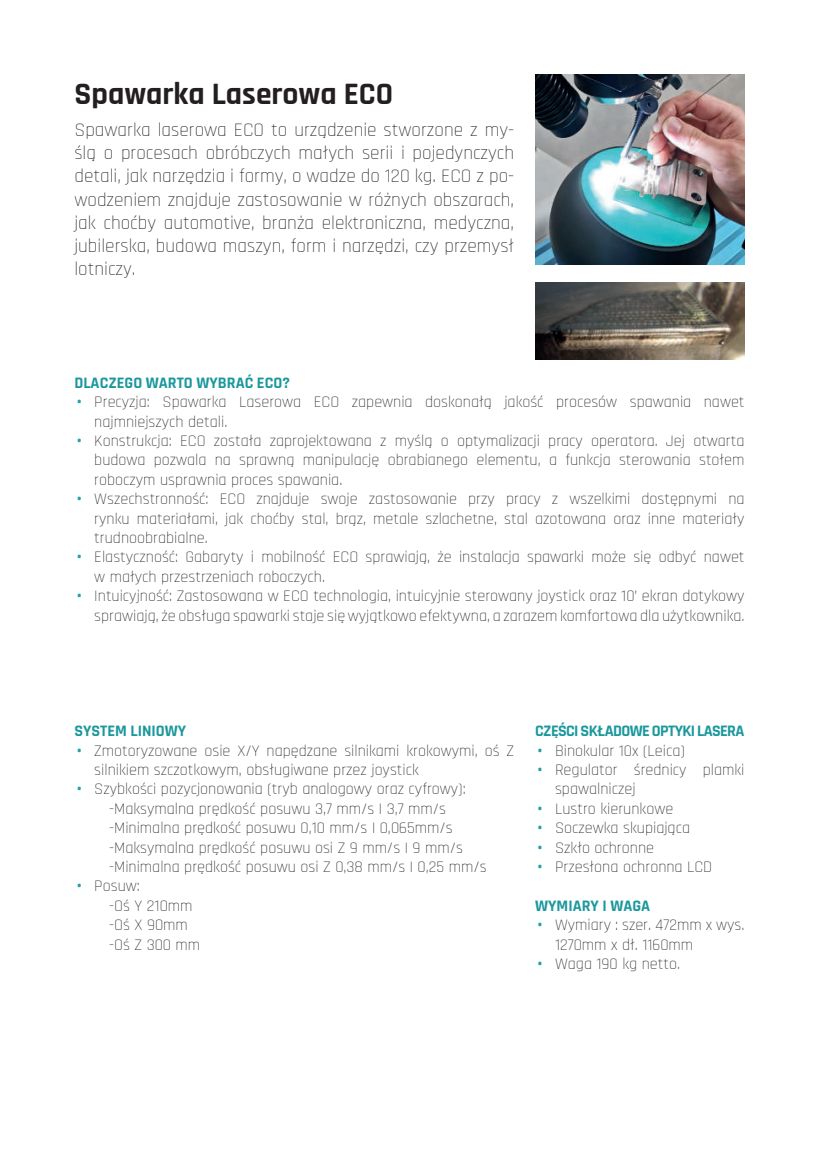
<style>
.page{position:relative;width:819px;height:1166px;background:#fff}
.page>*{position:absolute;margin:0;border:0;box-sizing:border-box;transform-origin:0 0}
.t1{font:700 31.5px "Rajdhani";color:#231f20}
.t2{font:300 19.25px/23.1px "Rajdhani";color:#231f20;text-align:justify}
.t3{font:300 16.1px/19.4px "Rajdhani";color:#231f20}
.t4{font:700 16.1px "Rajdhani";color:#1a989d}
.t5{font:700 16.1px "Rajdhani";letter-spacing:-.04em;color:#1a989d}
.s1{font-weight:700;font-size:17.32px;color:#289dac}
</style>
<div class="page">
<img style="left:535px;top:74px;width:209px;height:190px">
<img style="left:535px;top:283px;width:209px;height:76px">
<h1 class="t1" style="left:74px;top:74px;width:320px">Spawarka Laserowa ECO</h1>
<p class="t2" style="left:74px;top:119px;width:441px">Spawarka laserowa ECO to urządzenie stworzone z my&shy;ślą o procesach obróbczych małych serii i pojedynczych detali, jak narzędzia i formy, o wadze do 120 kg. ECO z po&shy;wodzeniem znajduje zastosowanie w różnych obszarach, jak choćby automotive, branża elektroniczna, medyczna, jubilerska, budowa maszyn, form i narzędzi, czy przemysł lotniczy.</p>
<p class="t4" style="left:74px;top:373px;width:217px">DLACZEGO WARTO WYBRAĆ ECO?</p>
<p class="t3" style="left:94px;top:393px;width:651px;text-indent:-17px"><span class="s1">•</span> Precyzja: Spawarka Laserowa ECO zapewnia doskonałą jakość procesów spawania nawet najmniejszych detali.</p>
<p class="t3" style="left:94px;top:432px;width:651px;text-align:justify;text-indent:-17px"><span class="s1">•</span> Konstrukcja: ECO została zaprojektowana z myślą o optymalizacji pracy operatora. Jej otwarta budowa pozwala na sprawną manipulację obrabianego elementu, a funkcja sterowania stołem roboczym usprawnia proces spawania.</p>
<p class="t3" style="left:94px;top:490px;width:651px;text-align:justify;text-indent:-17px"><span class="s1">•</span> Wszechstronność: ECO znajduje swoje zastosowanie przy pracy z wszelkimi dostępnymi na rynku materiałami, jak choćby stal, brąz, metale szlachetne, stal azotowana oraz inne materiały trudnoobrabialne.</p>
<p class="t3" style="left:94px;top:548px;width:651px;text-indent:-17px"><span class="s1">•</span> Elastyczność: Gabaryty i mobilność ECO sprawiają, że instalacja spawarki może się odbyć nawet w małych przestrzeniach roboczych.</p>
<p class="t3" style="left:77px;top:587px;width:669px;text-align:right"><span class="s1">•</span> Intuicyjność: Zastosowana w ECO technologia, intuicyjnie sterowany joystick oraz 10’ ekran dotykowy sprawiają, że obsługa spawarki staje się wyjątkowo efektywna, a zarazem komfortowa dla użytkownika.</p>
<p class="t4" style="left:74px;top:721px;width:113px">SYSTEM LINIOWY</p>
<p class="t3" style="left:94px;top:741px;width:421px;text-indent:-17px"><span class="s1">•</span> Zmotoryzowane osie X/Y napędzane silnikami krokowymi, oś Z silnikiem szczotkowym, obsługiwane przez joystick</p>
<p class="t3" style="left:109px;top:780px;width:379px;text-indent:-32px"><span class="s1">•</span> Szybkości pozycjonowania (tryb analogowy oraz cyfrowy): -Maksymalna prędkość posuwu 3,7 mm/s | 3,7 mm/s -Minimalna prędkość posuwu 0,10 mm/s | 0,065mm/s -Maksymalna prędkość posuwu osi Z 9 mm/s | 9 mm/s -Minimalna prędkość posuwu osi Z 0,38 mm/s | 0,25 mm/s</p>
<p class="t3" style="left:109px;top:877px;width:93px;text-indent:-32px"><span class="s1">•</span> Posuw:<br>-Oś Y 210mm -Oś X 90mm -Oś Z 300 mm</p>
<p class="t5" style="left:535px;top:721px;width:211px">CZĘŚCI SKŁADOWE OPTYKI LASERA</p>
<p class="t3" style="left:537px;top:741px;width:149px"><span class="s1">•</span> Binokular 10x (Leica)</p>
<p class="t3" style="left:555px;top:760px;width:191px;text-indent:-17px"><span class="s1">•</span> Regulator średnicy plamki spawalniczej</p>
<p class="t3" style="left:537px;top:799px;width:137px"><span class="s1">•</span> Lustro kierunkowe</p>
<p class="t3" style="left:537px;top:819px;width:154px"><span class="s1">•</span> Soczewka skupiająca</p>
<p class="t3" style="left:537px;top:838px;width:118px"><span class="s1">•</span> Szkło ochronne</p>
<p class="t3" style="left:537px;top:858px;width:176px"><span class="s1">•</span> Przesłona ochronna LCD</p>
<p class="t4" style="left:535px;top:896px;width:116px">WYMIARY I WAGA</p>
<p class="t3" style="left:555px;top:916px;width:191px;text-indent:-17px"><span class="s1">•</span> Wymiary : szer. 472mm x wys.<br>1270mm x dł. 1160mm</p>
<p class="t3" style="left:537px;top:955px;width:144px"><span class="s1">•</span> Waga 190 kg netto.</p>
</div>
